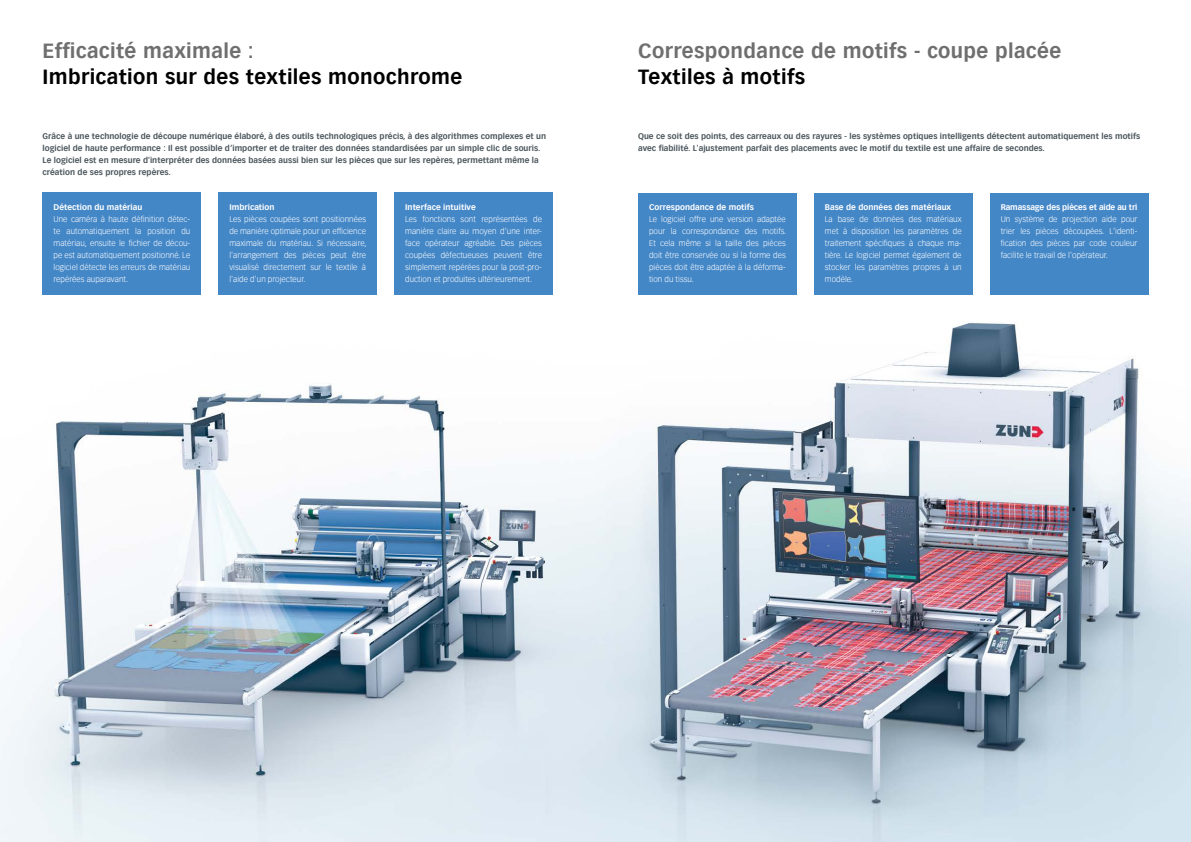
<style>
.page{position:relative;width:1191px;height:842px;background:#fff}
.page>*{position:absolute;margin:0;border:0;box-sizing:border-box;transform-origin:0 0}
.t1{font:700 20px "Vectora Com";letter-spacing:.02em;color:#706f6f}
.t2{font:700 20px "Vectora Com";letter-spacing:.02em;color:#000}
.t3{font:300 8px/12px "Vectora Com";letter-spacing:.005em;color:#fff;text-align:justify}
.t4{font:700 8px/12px "Vectora Com";letter-spacing:.005em;color:#4c575d}
.t5{font:700 8px "Vectora Com";letter-spacing:.005em;color:#fff}
</style>
<div class="page">
<img style="left:0;top:192px;width:1191px;height:650px">
<div style="left:638px;top:193px;width:159px;height:102px;background:#4487c7"></div>
<div style="left:43px;top:193px;width:158px;height:102px;background:#4487c7"></div>
<div style="left:814px;top:193px;width:158px;height:102px;background:#4487c7"></div>
<div style="left:218px;top:193px;width:159px;height:102px;background:#4487c7"></div>
<div style="left:989px;top:193px;width:159px;height:102px;background:#4487c7"></div>
<div style="left:394px;top:193px;width:159px;height:102px;background:#4487c7"></div>
<h1 class="t1" style="left:43px;top:39px;width:213px">Efficacité maximale :</h1>
<h1 class="t2" style="left:43px;top:65px;width:421px">Imbrication sur des textiles monochrome</h1>
<p class="t4" style="left:43px;top:130px;width:505px">Grâce à une technologie de découpe numérique élaboré, à des outils technologiques précis, à des algorithmes complexes et un logiciel de haute performance : Il est possible d‘importer et de traiter des données standardisées par un simple clic de souris.<br>Le logiciel est en mesure d'interpréter des données basées aussi bien sur les pièces que sur les repères, permettant même la création de ses propres repères.</p>
<p class="t5" style="left:54px;top:202px;width:90px">Détection du matériau</p>
<p class="t3" style="left:54px;top:213px;width:138px">Une caméra à haute définition détec&shy;te automatiquement la position du matériau, ensuite le fichier de décou&shy;pe est automatiquement positionné. Le logiciel détecte les erreurs de matériau repérées auparavant.</p>
<p class="t5" style="left:229px;top:202px;width:47px">Imbrication</p>
<p class="t3" style="left:229px;top:213px;width:139px">Les pièces coupées sont positionnées de manière optimale pour un efficience maximale du matériau. Si nécessaire, l'arrangement des pièces peut être visualisé directement sur le textile à l'aide d'un projecteur.</p>
<p class="t5" style="left:405px;top:202px;width:72px">Interface intuitive</p>
<p class="t3" style="left:405px;top:213px;width:138px">Les fonctions sont représentées de manière claire au moyen d‘une inter&shy;face opérateur agréable. Des pièces coupées défectueuses peuvent être simplement repérées pour la post-pro&shy;duction et produites ultérieurement.</p>
<h1 class="t1" style="left:638px;top:39px;width:424px">Correspondance de motifs - coupe placée</h1>
<h1 class="t2" style="left:638px;top:65px;width:169px">Textiles à motifs</h1>
<p class="t4" style="left:638px;top:130px;width:504px">Que ce soit des points, des carreaux ou des rayures - les systèmes optiques intelligents détectent automatiquement les motifs avec fiabilité. L'ajustement parfait des placements avec le motif du textile est une affaire de secondes.</p>
<p class="t5" style="left:649px;top:202px;width:106px">Correspondance de motifs</p>
<p class="t3" style="left:649px;top:213px;width:139px">Le logiciel offre une version adaptée pour la correspondance des motifs.<br>Et cela même si la taille des pièces doit être conservée ou si la forme des pièces doit être adaptée à la déforma&shy;tion du tissu.</p>
<p class="t5" style="left:825px;top:202px;width:128px">Base de données des matériaux</p>
<p class="t3" style="left:825px;top:213px;width:138px">La base de données des matériaux met à disposition les paramètres de traitement spécifiques à chaque ma&shy;tière. Le logiciel permet également de stocker les paramètres propres à un modèle.</p>
<p class="t5" style="left:1000px;top:202px;width:138px">Ramassage des pièces et aide au tri</p>
<p class="t3" style="left:1000px;top:213px;width:138px">Un système de projection aide pour trier les pièces découpées. L‘identi&shy;fication des pièces par code couleur facilite le travail de l'opérateur.</p>
</div>
